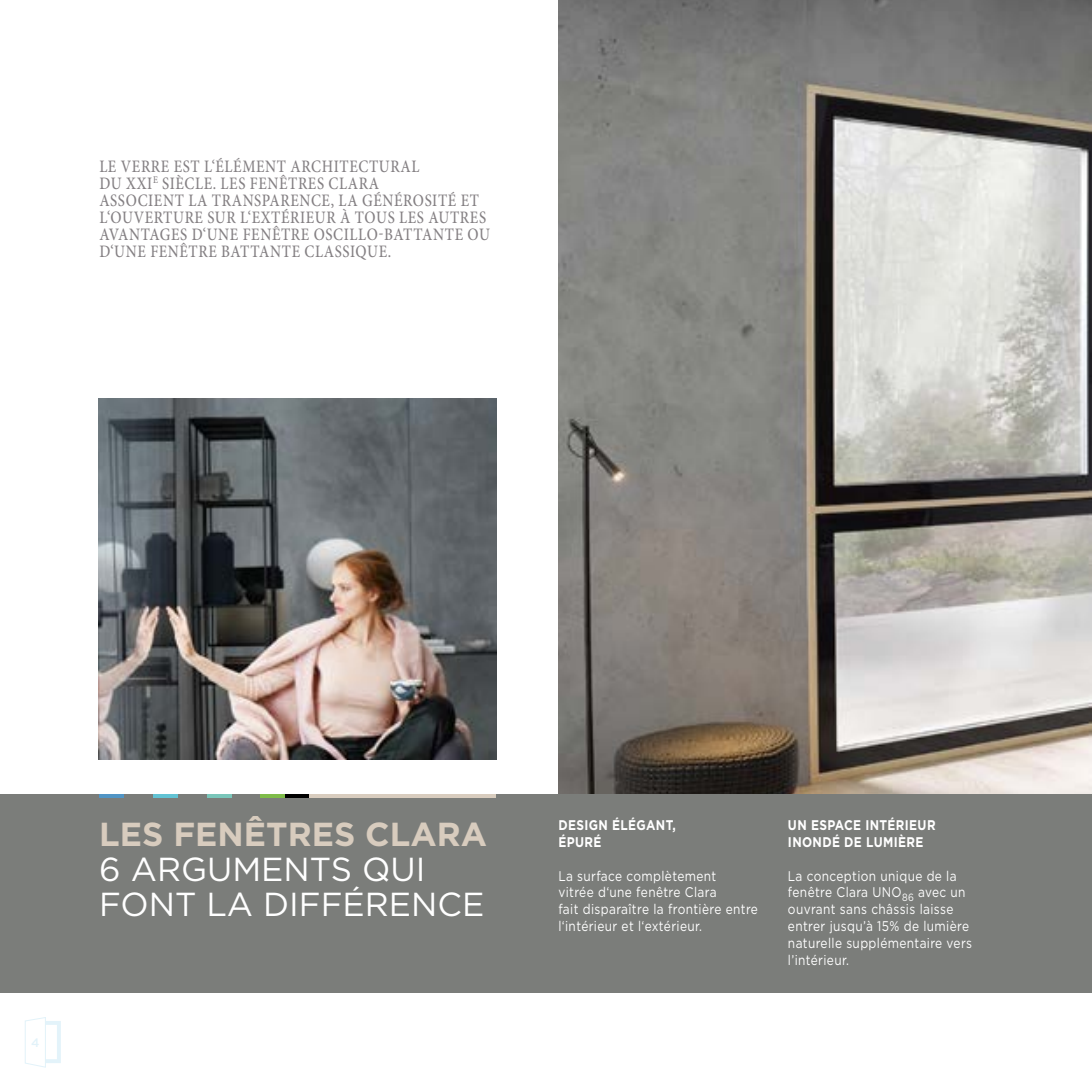
<style>
.page{position:relative;width:1092px;height:1092px;background:#fff}
.page>*{position:absolute;margin:0;border:0;box-sizing:border-box;transform-origin:0 0}
.t1{font:33.25px/35px "Gotham";color:#fff}
.t2{font:700 33.25px "Gotham";color:#d8ccbe}
.t3{font:500 17.5px/16.8px "Minion Pro";letter-spacing:.04em;color:#848083;scale:.85 1}
.t4{font:14px/16.8px "Gotham";letter-spacing:.03em;color:#fff;scale:.85 1}
.t5{font:700 14px/16.8px "Gotham";letter-spacing:.03em;color:#fff;scale:.85 1}
.t6{font:500 12.25px "Gotham";color:#c5e6f4}
</style>
<div class="page">
<img style="left:558px;top:0;width:533px;height:794px">
<div style="left:0;top:794px;width:1091px;height:198px;background:#7b7d7a"></div>
<hr style="left:1091px;top:794px;width:1px;height:198px;background:#7b7d7a">
<svg style="left:25px;top:1017px;width:36px;height:51px"></svg>
<hr style="left:285px;top:794px;width:24px;height:3px;background:#000">
<hr style="left:99px;top:794px;width:25px;height:3px;background:#5195c5">
<hr style="left:153px;top:794px;width:25px;height:3px;background:#62c3d4">
<hr style="left:207px;top:794px;width:24px;height:3px;background:#7ac6ba">
<hr style="left:260px;top:794px;width:25px;height:3px;background:#7fbc4a">
<hr style="left:309px;top:794px;width:187px;height:3px;background:#d8ccbe">
<img style="left:99px;top:399px;width:397px;height:360px">
<p class="t3" style="left:99px;top:158px;width:461px">LE VERRE EST L‘ÉLÉMENT ARCHITECTURAL<br>DU XXI<sup>E</sup> SIÈCLE. LES FENÊTRES CLARA<br>ASSOCIENT LA TRANSPARENCE, LA GÉNÉROSITÉ ET L‘OUVERTURE SUR L‘EXTÉRIEUR À TOUS LES AUTRES AVANTAGES D‘UNE FENÊTRE OSCILLO-BATTANTE OU D‘UNE FENÊTRE BATTANTE CLASSIQUE.</p>
<p class="t6" style="left:31px;top:1034px;width:10px">4</p>
<h1 class="t2" style="left:99px;top:811px;width:389px">LES FENÊTRES CLARA</h1>
<h1 class="t1" style="left:99px;top:850px;width:386px">6 ARGUMENTS QUI<br>FONT LA DIFFÉRENCE</h1>
<p class="t5" style="left:558px;top:816px;width:140px">DESIGN ÉLÉGANT,<br>ÉPURÉ</p>
<p class="t4" style="left:558px;top:866px;width:236px">La surface complètement<br>vitrée d‘une fenêtre Clara<br>fait disparaître la frontière entre l‘intérieur et l‘extérieur.</p>
<p class="t5" style="left:788px;top:816px;width:175px">UN ESPACE INTÉRIEUR<br>INONDÉ DE LUMIÈRE</p>
<p class="t4" style="left:788px;top:866px;width:218px">La conception unique de la fenêtre Clara UNO<sub>86</sub> avec un ouvrant sans châssis laisse entrer jusqu’à 15% de lumière naturelle supplémentaire vers l’intérieur.</p>
</div>
